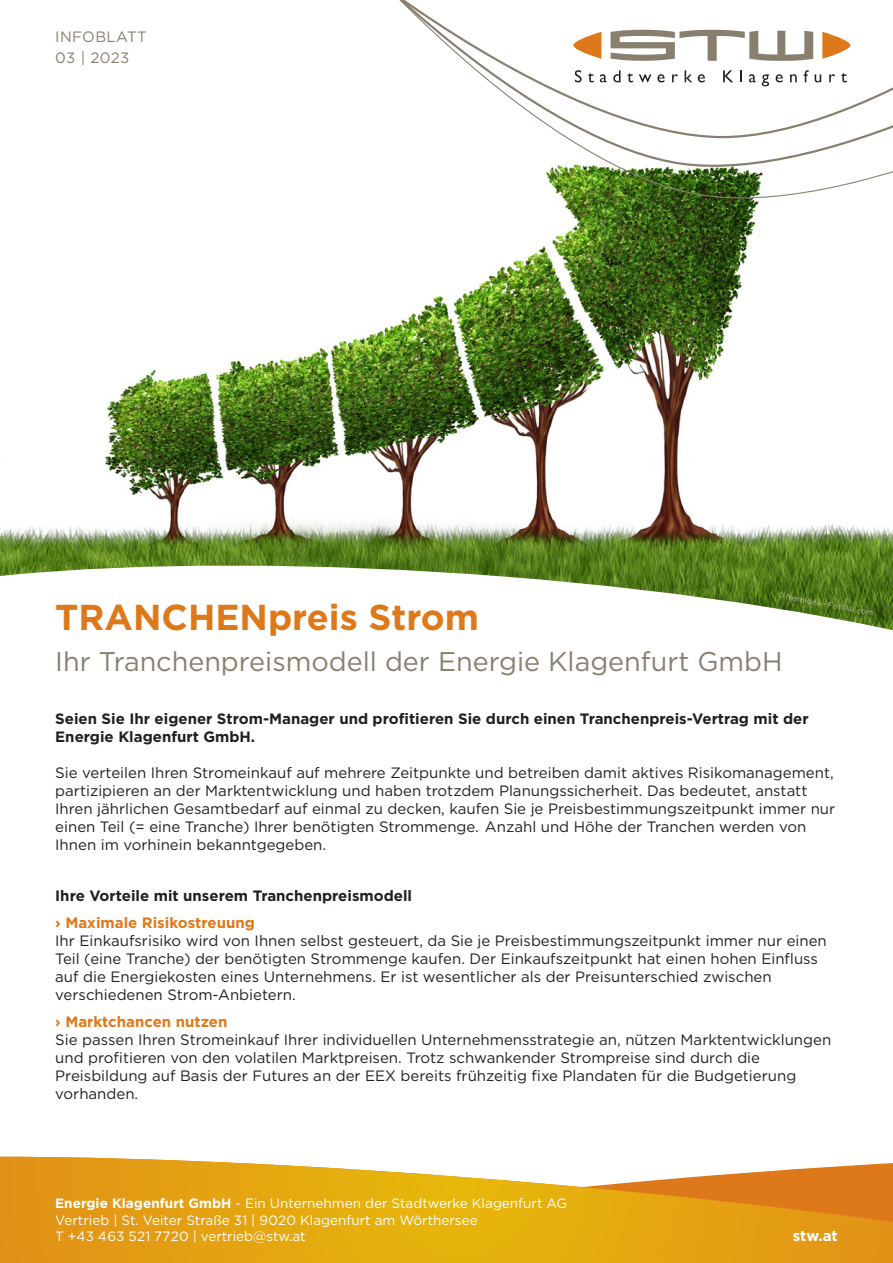
<style>
.page{position:relative;width:893px;height:1263px;background:#fff}
.page>*{position:absolute;margin:0;border:0;box-sizing:border-box;transform-origin:0 0}
.t1{font:700 36px "Gotham";color:#de791b}
.Info_Head{font:27px "Gotham";color:#887f6f}
.Info_Fließtext{font:15px/18px "Gotham";color:#231f20}
.Info_Fließ_Head{font:700 15px/18px "Gotham";color:#231f20}
.Info_Fließ_Head-2{font:700 15px "Gotham";color:#de791b}
.t2{font:15px/21px "Gotham";letter-spacing:.025em;color:#887f6f}
.Titel_H1{font:700 15px "Gotham";color:#fff}
.t3{font:13.5px/16.5px "Gotham";color:#fff}
.Fließtext{font:7.5px "Gotham";color:#c2bcb0}
.s1{font-weight:700}
</style>
<div class="page">
<img style="left:59px;top:217px;width:768px;height:330px">
<img style="left:827px;top:524px;width:66px;height:23px">
<img style="left:0;top:527px;width:59px;height:20px">
<svg style="left:0;top:547px;width:893px;height:84px"></svg>
<img style="left:545px;top:139px;width:348px;height:78px">
<svg style="left:399px;top:0;width:494px;height:139px"></svg>
<svg style="left:573px;top:32px;width:28px;height:27px"></svg>
<svg style="left:822px;top:32px;width:28px;height:27px"></svg>
<svg style="left:610px;top:30px;width:204px;height:31px"></svg>
<svg style="left:575px;top:70px;width:7px;height:12px"></svg>
<svg style="left:588px;top:73px;width:6px;height:9px"></svg>
<svg style="left:600px;top:74px;width:7px;height:8px"></svg>
<svg style="left:613px;top:70px;width:7px;height:12px"></svg>
<svg style="left:627px;top:73px;width:6px;height:9px"></svg>
<svg style="left:639px;top:74px;width:12px;height:8px"></svg>
<svg style="left:657px;top:74px;width:8px;height:8px"></svg>
<svg style="left:672px;top:74px;width:6px;height:8px"></svg>
<svg style="left:685px;top:70px;width:7px;height:12px"></svg>
<svg style="left:698px;top:74px;width:7px;height:8px"></svg>
<svg style="left:723px;top:70px;width:10px;height:12px"></svg>
<svg style="left:740px;top:70px;width:2px;height:12px"></svg>
<svg style="left:749px;top:74px;width:7px;height:8px"></svg>
<svg style="left:762px;top:74px;width:7px;height:12px"></svg>
<svg style="left:776px;top:74px;width:7px;height:8px"></svg>
<svg style="left:790px;top:74px;width:7px;height:8px"></svg>
<svg style="left:804px;top:70px;width:5px;height:12px"></svg>
<svg style="left:815px;top:74px;width:6px;height:8px"></svg>
<svg style="left:829px;top:74px;width:6px;height:8px"></svg>
<svg style="left:841px;top:73px;width:6px;height:9px"></svg>
<svg style="left:0;top:1157px;width:893px;height:106px;background:#e6aa2e"></svg>
<p class="t2" style="left:55px;top:26px;width:93px">INFOBLATT<br>03 | 2023</p>
<p class="Fließtext" style="left:778px;top:590px;width:99px;rotate:11deg">© freshidea - Fotolia.com</p>
<p class="t1" style="left:55px;top:593px;width:425px">TRANCHENpreis Strom</p>
<p class="Info_Head" style="left:55px;top:644px;width:729px">Ihr Tranchenpreismodell der Energie Klagenfurt GmbH</p>
<p class="Info_Fließ_Head" style="left:55px;top:709px;width:755px">Seien Sie Ihr eigener Strom-Manager und profitieren Sie durch einen Tranchenpreis-Vertrag mit der<br>Energie Klagenfurt GmbH.</p>
<p class="Info_Fließtext" style="left:55px;top:763px;width:781px">Sie verteilen Ihren Stromeinkauf auf mehrere Zeitpunkte und betreiben damit aktives Risikomanagement, partizipieren an der Marktentwicklung und haben trotzdem Planungssicherheit. Das bedeutet, anstatt Ihren jährlichen Gesamtbedarf auf einmal zu decken, kaufen Sie je Preisbestimmungszeitpunkt immer nur einen Teil (= eine Tranche) Ihrer benötigten Strommenge. Anzahl und Höhe der Tranchen werden von Ihnen im vorhinein bekanntgegeben.</p>
<p class="Info_Fließ_Head" style="left:55px;top:887px;width:358px">Ihre Vorteile mit unserem Tranchenpreismodell</p>
<p class="Info_Fließ_Head-2" style="left:55px;top:913px;width:201px">› Maximale Risikostreuung</p>
<p class="Info_Fließtext" style="left:55px;top:931px;width:773px">Ihr Einkaufsrisiko wird von Ihnen selbst gesteuert, da Sie je Preisbestimmungszeitpunkt immer nur einen Teil (eine Tranche) der benötigten Strommenge kaufen. Der Einkaufszeitpunkt hat einen hohen Einfluss auf die Energiekosten eines Unternehmens. Er ist wesentlicher als der Preisunterschied zwischen verschiedenen Strom-Anbietern.</p>
<p class="Info_Fließ_Head-2" style="left:55px;top:1012px;width:174px">› Marktchancen nutzen</p>
<p class="Info_Fließtext" style="left:55px;top:1030px;width:777px">Sie passen Ihren Stromeinkauf Ihrer individuellen Unternehmensstrategie an, nützen Marktentwicklungen und profitieren von den volatilen Marktpreisen. Trotz schwankender Strompreise sind durch die Preisbildung auf Basis der Futures an der EEX bereits frühzeitig fixe Plandaten für die Budgetierung vorhanden.</p>
<p class="t3" style="left:55px;top:1195px;width:513px"><span class="s1">Energie Klagenfurt GmbH</span> - Ein Unternehmen der Stadtwerke Klagenfurt AG<br>Vertrieb | St. Veiter Straße 31 | 9020 Klagenfurt am Wörthersee<br>T +43 463 521 7720 | vertrieb@stw.at</p>
<p class="Titel_H1" style="left:793px;top:1226px;width:46px">stw.at</p>
</div>
